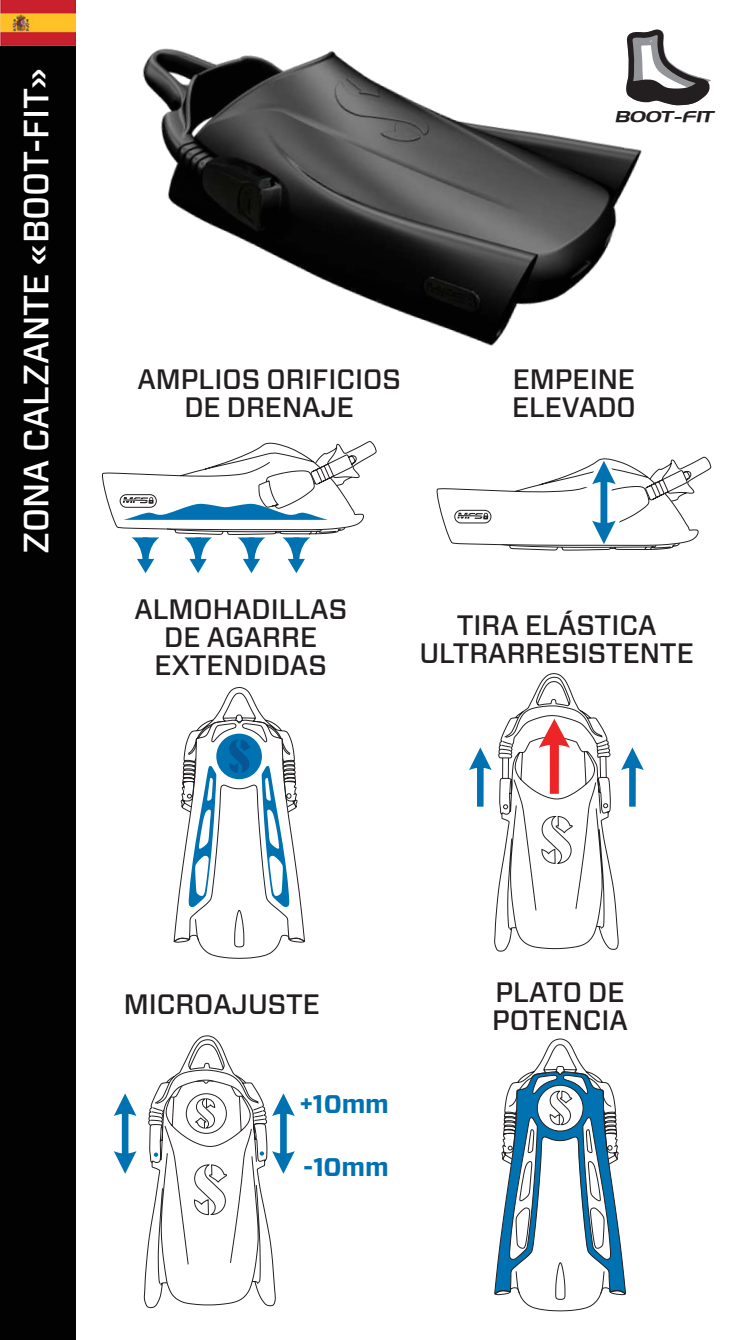
<style>
.page{position:relative;width:745px;height:1340px;background:#fff}
.page>*{position:absolute;margin:0;border:0;box-sizing:border-box;transform-origin:0 0}
.t1{font:500 35px "Forza";color:#fff}
.t2{font:500 28px/28px "Forza";color:#231f20;text-align:center}
.t3{font:700 25.55px "Forza";color:#0072b1}
.t4{font:15.4px "Aero Extended Italic SWFTE";color:#231f20;scale:.96 1}
</style>
<div class="page">
<div style="left:0;top:0;width:75px;height:1339px;background:#020202"></div>
<img style="left:0;top:0;width:75px;height:45px">
<img style="left:142px;top:48px;width:500px;height:298px">
<svg style="left:621px;top:29px;width:90px;height:80px"></svg>
<svg style="left:114px;top:1093px;width:22px;height:80px"></svg>
<svg style="left:144px;top:1035px;width:150px;height:273px"></svg>
<svg style="left:102px;top:441px;width:275px;height:132px"></svg>
<svg style="left:436px;top:456px;width:275px;height:95px"></svg>
<svg style="left:173px;top:687px;width:132px;height:271px"></svg>
<svg style="left:469px;top:673px;width:174px;height:278px"></svg>
<svg style="left:494px;top:1038px;width:131px;height:273px"></svg>
<p class="t1" style="left:18px;top:554px;width:488px;rotate:-90deg">ZONA CALZANTE «BOOT-FIT»</p>
<p class="t4" style="left:615px;top:108px;width:105px">BOOT-FIT</p>
<p class="t2" style="left:137px;top:365px;width:265px">AMPLIOS ORIFICIOS<br>DE DRENAJE</p>
<p class="t2" style="left:511px;top:365px;width:125px;text-align:left">EMPEINE<br>ELEVADO</p>
<p class="t2" style="left:134px;top:595px;width:214px">ALMOHADILLAS<br>DE AGARRE<br>EXTENDIDAS</p>
<p class="t2" style="left:419px;top:611px;width:276px">TIRA ELÁSTICA<br>ULTRARRESISTENTE</p>
<p class="t2" style="left:124px;top:990px;width:198px">MICROAJUSTE</p>
<p class="t3" style="left:299px;top:1092px;width:91px">+10mm</p>
<p class="t3" style="left:303px;top:1155px;width:87px">-10mm</p>
<p class="t2" style="left:491px;top:978px;width:137px;text-align:left">PLATO DE<br>POTENCIA</p>
</div>
